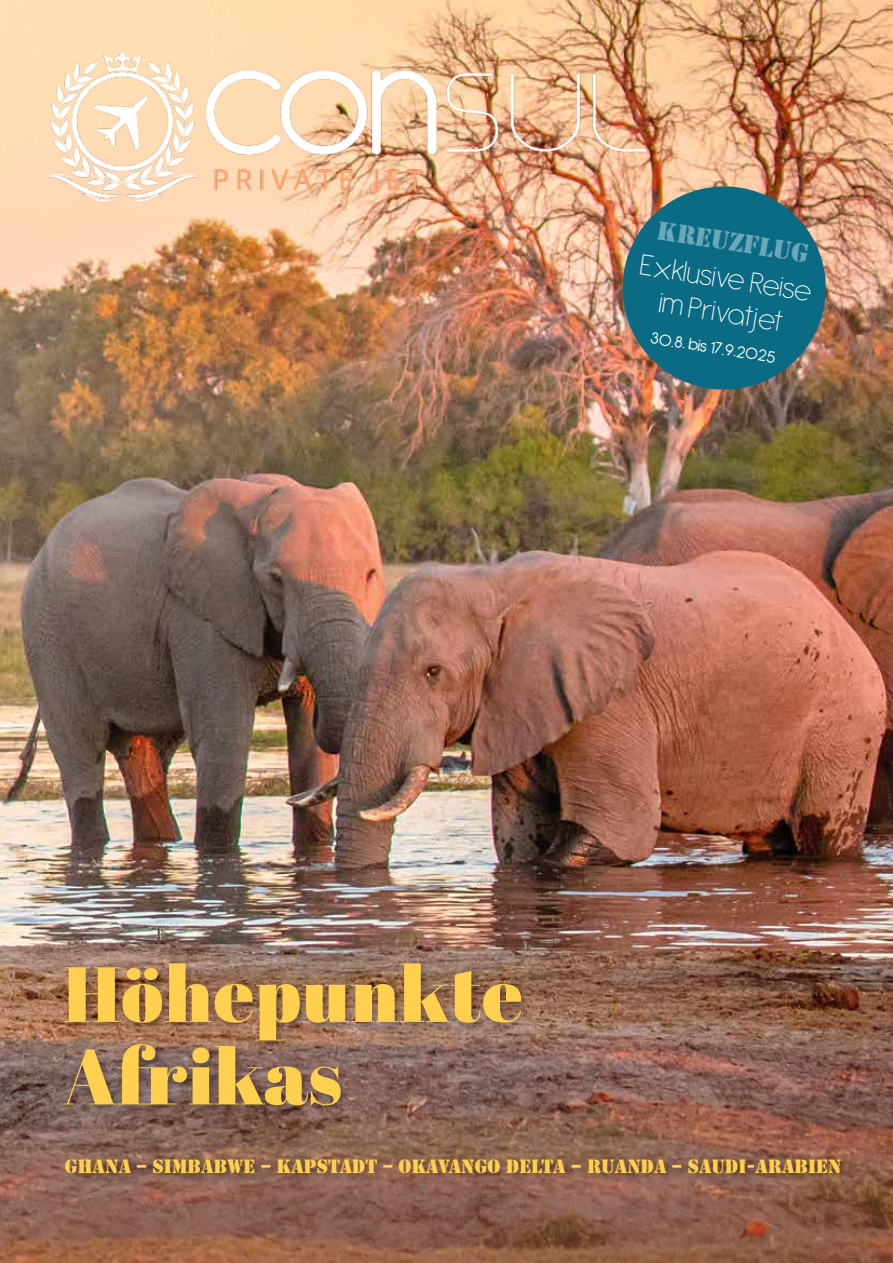
<style>
.page{position:relative;width:893px;height:1263px;background:#fff}
.page>*{position:absolute;margin:0;border:0;box-sizing:border-box;transform-origin:0 0}
.t1{font:900 78px/82.5px "Abril Display";letter-spacing:.02em;color:#ffd04f}
.t2{font:200 31.65px/34px "Antipasto";color:#fff;text-align:center}
.t3{font:24.3px "Stencil Std";color:#6ca6bb}
.t4{font:18px "Stencil Std";color:#ffd04f}
.t5{font:18px "Antipasto";color:#fff}
</style>
<div class="page">
<img style="left:0;top:0;width:893px;height:900px">
<img style="left:0;top:900px;width:893px;height:363px">
<img style="left:615px;top:179px;width:218px;height:218px">
<img style="left:47px;top:45px;width:607px;height:168px">
<div style="left:61px;top:1154px;width:790px;height:30px;background:#000;opacity:.35"></div>
<div style="left:60px;top:959px;width:472px;height:157px;background:#000;opacity:.35"></div>
<h3 class="t3" style="left:660px;top:214px;width:154px;rotate:9deg">KREUZFLUG</h3>
<h2 class="t2" style="left:643px;top:248px;width:175px;rotate:9deg">Exklusive Reise im Privatjet</h2>
<p class="t5" style="left:652px;top:327px;width:128px;rotate:9deg">30.8. bis 17.9.2025</p>
<h1 class="t1" style="left:64px;top:954px;width:460px">Höhepunkte<br>Afrikas</h1>
<p class="t4" style="left:65px;top:1154px;width:778px">GHANA – SIMBABWE – KAPSTADT – OKAVANGO DELTA – RUANDA – SAUDI-ARABIEN</p>
</div>
